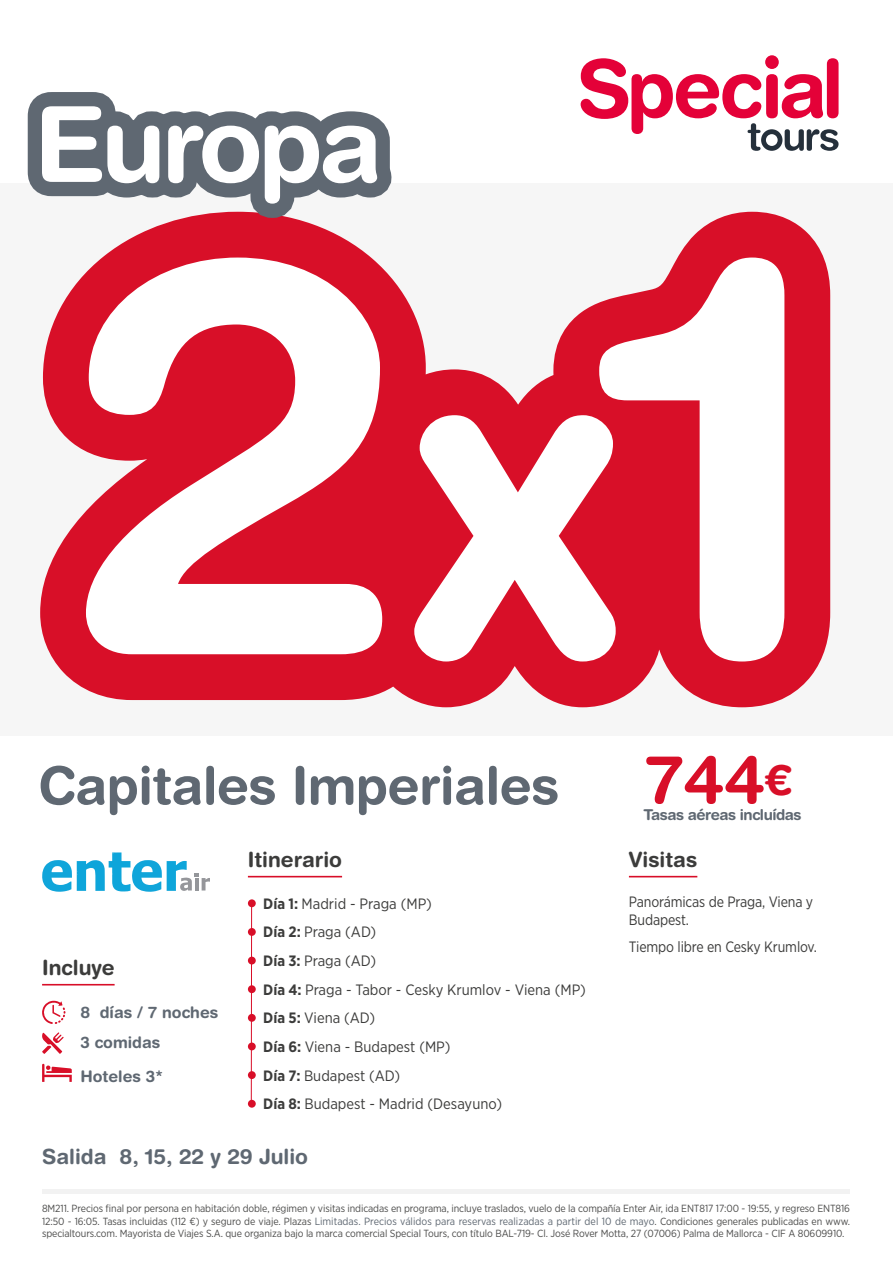
<style>
.page{position:relative;width:893px;height:1263px;background:#fff}
.page>*{position:absolute;margin:0;border:0;box-sizing:border-box;transform-origin:0 0}
.t1{font:700 105px "Helvetica Rounded LT Std";letter-spacing:-.04em;color:#fff}
.t2{font:700 66.6px "Helvetica Rounded LT Std";color:#d80f28}
.t3{font:700 52.5px "Helvetica Rounded LT Std";letter-spacing:-.01em;color:#5f6872}
.t4{font:700 21px "Helvetica Rounded LT Std";color:#3c3c3b}
.t5{font:700 21px "Helvetica Rounded LT Std";color:#5f6872}
.t6{font:700 15.9px/29.8px "Helvetica Rounded LT Std";color:#5f6872}
.t7{font:15px/28.7px "Gotham Narrow";color:#3c3c3b}
.t8{font:15px/18px "Gotham Narrow";color:#3c3c3b;scale:.95 1}
.t9{font:700 15px "Helvetica Rounded LT Std";letter-spacing:-.03em;color:#5f6872}
.t10{font:10.35px/12.5px "Gotham Narrow";letter-spacing:-.01em;color:#4d4d4c;text-align:justify}
.s1{font-weight:700}
.s2{font-size:42.15px}
.s3{font-size:10.5px;color:#5f6872}
</style>
<div class="page">
<div style="left:42px;top:1189px;width:808px;height:5px;background:#f2f2f2"></div>
<div style="left:0;top:183px;width:893px;height:553px;background:#f6f6f6"></div>
<svg style="left:40px;top:212px;width:790px;height:495px;fill:#d80f28"></svg>
<svg style="left:86px;top:258px;width:296px;height:396px;fill:#fff"></svg>
<svg style="left:599px;top:258px;width:185px;height:403px;fill:#fff"></svg>
<svg style="left:414px;top:415px;width:202px;height:246px;fill:#fff"></svg>
<svg style="left:581px;top:55px;width:257px;height:96px"></svg>
<svg style="left:27px;top:92px;width:379px;height:140px"></svg>
<svg style="left:42px;top:852px;width:168px;height:40px"></svg>
<hr style="left:42px;top:984px;width:73px;height:1px;background:#d80e28">
<svg style="left:42px;top:1000px;width:23px;height:24px"></svg>
<svg style="left:42px;top:1032px;width:22px;height:22px"></svg>
<svg style="left:42px;top:1064px;width:30px;height:18px"></svg>
<hr style="left:629px;top:876px;width:68px;height:1px;background:#d80e28">
<hr style="left:248px;top:876px;width:94px;height:1px;background:#d80e28">
<div style="left:248px;top:899px;width:8px;height:8px;background:#d80f28;border-radius:50%"></div>
<div style="left:248px;top:928px;width:8px;height:8px;background:#d80f28;border-radius:50%"></div>
<div style="left:248px;top:957px;width:8px;height:7px;background:#d80f28;border-radius:50%"></div>
<div style="left:248px;top:985px;width:8px;height:8px;background:#d80f28;border-radius:50%"></div>
<div style="left:248px;top:1014px;width:8px;height:8px;background:#d80f28;border-radius:50%"></div>
<div style="left:248px;top:1042px;width:8px;height:8px;background:#d80f28;border-radius:50%"></div>
<div style="left:248px;top:1071px;width:8px;height:8px;background:#d80f28;border-radius:50%"></div>
<div style="left:248px;top:1100px;width:8px;height:8px;background:#d80f28;border-radius:50%"></div>
<hr style="left:251px;top:903px;width:1px;height:201px;background:#d80e28">
<h1 class="t1" style="left:34px;top:81px;width:351px">Europa</h1>
<h3 class="t3" style="left:38px;top:754px;width:523px">Capitales Imperiales</h3>
<h3 class="t4" style="left:42px;top:955px;width:74px">Incluye</h3>
<h3 class="t6" style="left:80px;top:997px;width:139px">8 días / 7 noches<br>3 comidas</h3>
<h3 class="t6" style="left:80px;top:1061px;width:84px">Hoteles 3*</h3>
<h3 class="t4" style="left:248px;top:847px;width:96px">Itinerario</h3>
<h3 class="t7" style="left:263px;top:889px;width:324px"><span class="s1">Día 1:</span> Madrid - Praga (MP)<br><span class="s1">Día 2:</span> Praga (AD)<br><span class="s1">Día 3:</span> Praga (AD)<br><span class="s1">Día 4:</span> Praga - Tabor - Cesky Krumlov - Viena (MP)<br><span class="s1">Día 5:</span> Viena (AD)<br><span class="s1">Día 6:</span> Viena - Budapest (MP)<br><span class="s1">Día 7:</span> Budapest (AD)<br><span class="s1">Día 8:</span> Budapest - Madrid (Desayuno)</h3>
<h3 class="t5" style="left:42px;top:1144px;width:267px">Salida 8, 15, 22 y 29 Julio</h3>
<h2 class="t2" style="left:646px;top:739px;width:147px">744<span class="s2">€</span></h2>
<h3 class="t9" style="left:643px;top:805px;width:160px">Tasas aéreas incluídas</h3>
<h3 class="t4" style="left:629px;top:847px;width:70px">Visitas</h3>
<h3 class="t8" style="left:629px;top:892px;width:196px">Panorámicas de Praga, Viena y<br>Budapest.</h3>
<h3 class="t8" style="left:629px;top:937px;width:199px">Tiempo libre en Cesky Krumlov.</h3>
<p class="t10" style="left:42px;top:1202px;width:809px">8M211. Precios final por persona en habitación doble, régimen y visitas indicadas en programa, incluye traslados, vuelo de la compañía Enter Air, ida ENT817 17:00 - 19:55, y regreso ENT816<br>12:50 - 16:05. Tasas incluidas (112 €) y seguro de viaje. Plazas <span class="s3">Limitadas. Precios válidos para reservas realizadas a partir del 10 de mayo</span>. Condiciones generales publicadas en www. specialtours.com. Mayorista de Viajes S.A. que organiza bajo la marca comercial Special Tours, con título BAL-719- Cl. José Rover Motta, 27 (07006) Palma de Mallorca - CIF A 80609910.</p>
</div>
